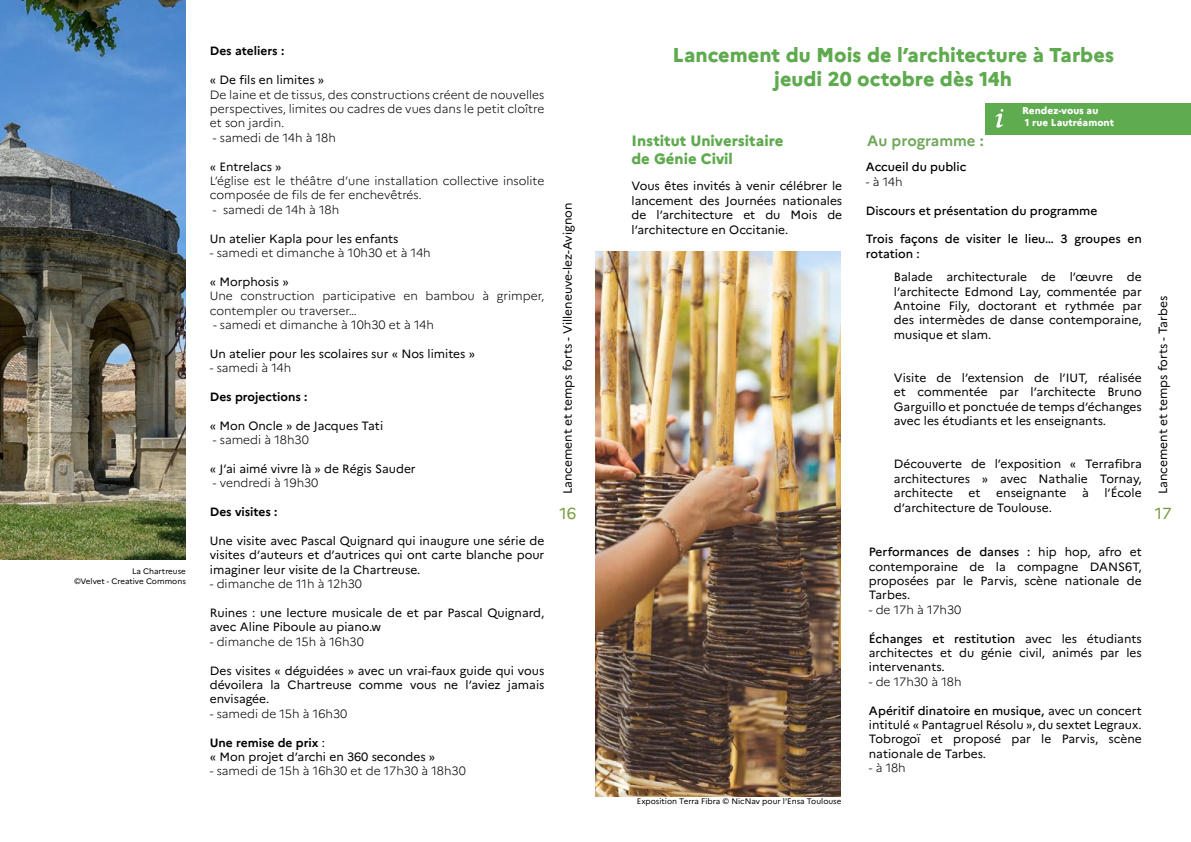
<style>
.page{position:relative;width:1191px;height:842px;background:#fff}
.page>*{position:absolute;margin:0;border:0;box-sizing:border-box;transform-origin:0 0}
.t1{font:800 20px/24px "Marianne";color:#5faa4f;text-align:center}
.t2{font:16px "Marianne";color:#779c3e}
.t3{font:800 15px/18px "Marianne";color:#5faa4f}
.t4{font:700 15px "Marianne";color:#70a85b}
.t5{font:12px/14.4px "Marianne";color:#000;text-align:justify}
.t6{font:300 12px/14.4px "Marianne";color:#000}
.t7{font:500 12px/14.4px "Marianne";color:#000}
.t8{font:700 12px "Marianne";color:#000}
.t9{font:800 10px/12px "Marianne";color:#fff}
.t10{font:8px/9.6px "Marianne";color:#000;text-align:right}
.s1{font-weight:700}
.s2{font-weight:500}
</style>
<div class="page">
<img style="left:0;top:0;width:185px;height:559px">
<img style="left:595px;top:251px;width:245px;height:546px">
<div style="left:985px;top:103px;width:206px;height:32px;background:#5fab4f"></div>
<svg style="left:995px;top:109px;width:8px;height:19px"></svg>
<p class="t10" style="left:74px;top:566px;width:113px">La Chartreuse<br>©Velvet - Creative Commons</p>
<p class="t8" style="left:210px;top:44px;width:76px">Des ateliers :</p>
<p class="t5" style="left:210px;top:73px;width:116px">« De fils en limites »</p>
<p class="t6" style="left:210px;top:86px;width:336px;text-align:justify">De laine et de tissus, des constructions créent de nouvelles perspectives, limites ou cadres de vues dans le petit cloître et son jardin.</p>
<p class="t6" style="left:213px;top:129px;width:124px">- samedi de 14h à 18h</p>
<p class="t5" style="left:210px;top:159px;width:73px">« Entrelacs »</p>
<p class="t6" style="left:210px;top:173px;width:336px">L’église est le théâtre d’une installation collective insolite composée de fils de fer enchevêtrés.</p>
<p class="t6" style="left:213px;top:201px;width:128px">- samedi de 14h à 18h</p>
<p class="t5" style="left:210px;top:231px;width:190px">Un atelier Kapla pour les enfants</p>
<p class="t6" style="left:210px;top:245px;width:222px">- samedi et dimanche à 10h30 et à 14h</p>
<p class="t5" style="left:210px;top:274px;width:80px">« Morphosis »</p>
<p class="t6" style="left:210px;top:288px;width:336px">Une construction participative en bambou à grimper, contempler ou traverser…</p>
<p class="t6" style="left:213px;top:317px;width:222px">- samedi et dimanche à 10h30 et à 14h</p>
<p class="t5" style="left:210px;top:346px;width:267px">Un atelier pour les scolaires sur « Nos limites »</p>
<p class="t6" style="left:210px;top:360px;width:83px">- samedi à 14h</p>
<p class="t8" style="left:210px;top:389px;width:99px">Des projections :</p>
<p class="t5" style="left:210px;top:418px;width:175px">« Mon Oncle » de Jacques Tati</p>
<p class="t6" style="left:213px;top:432px;width:97px">- samedi à 18h30</p>
<p class="t5" style="left:210px;top:461px;width:207px">« J’ai aimé vivre là » de Régis Sauder</p>
<p class="t6" style="left:213px;top:475px;width:107px">- vendredi à 19h30</p>
<p class="t8" style="left:210px;top:505px;width:69px">Des visites :</p>
<p class="t5" style="left:210px;top:533px;width:336px">Une visite avec Pascal Quignard qui inaugure une série de visites d’auteurs et d’autrices qui ont carte blanche pour imaginer leur visite de la Chartreuse.</p>
<p class="t6" style="left:210px;top:576px;width:154px">- dimanche de 11h à 12h30</p>
<p class="t5" style="left:210px;top:605px;width:336px">Ruines : une lecture musicale de et par Pascal Quignard, avec Aline Piboule au piano.w</p>
<p class="t6" style="left:210px;top:633px;width:156px">- dimanche de 15h à 16h30</p>
<p class="t5" style="left:210px;top:663px;width:336px">Des visites « déguidées » avec un vrai-faux guide qui vous dévoilera la Chartreuse comme vous ne l’aviez jamais envisagée.</p>
<p class="t6" style="left:210px;top:705px;width:139px">- samedi de 15h à 16h30</p>
<p class="t5" style="left:210px;top:735px;width:227px"><span class="s1">Une remise de prix</span> :<br>« Mon projet d’archi en 360 secondes »</p>
<p class="t6" style="left:210px;top:763px;width:257px">- samedi de 15h à 16h30 et de 17h30 à 18h30</p>
<p class="t5" style="left:560px;top:494px;width:293px;rotate:-90deg">Lancement et temps forts - Villeneuve-lez-Avignon</p>
<h2 class="t2" style="left:559px;top:504px;width:18px">16</h2>
<h1 class="t1" style="left:672px;top:43px;width:443px">Lancement du Mois de l’architecture à Tarbes jeudi 20 octobre dès 14h</h1>
<p class="t3" style="left:631px;top:132px;width:153px">Institut Universitaire de Génie Civil</p>
<p class="t5" style="left:631px;top:179px;width:212px">Vous êtes invités à venir célébrer le lancement des Journées nationales de l’architecture et du Mois de l’architecture en Occitanie.</p>
<p class="t10" style="left:637px;top:797px;width:206px">Exposition Terra Fibra © NicNav pour l’Ensa Toulouse</p>
<p class="t9" style="left:1022px;top:105px;width:93px">Rendez-vous au<br>1 rue Lautréamont</p>
<p class="t4" style="left:867px;top:132px;width:118px">Au programme :</p>
<p class="t7" style="left:866px;top:160px;width:102px">Accueil du public</p>
<p class="t6" style="left:866px;top:173px;width:38px">- à 14h</p>
<p class="t7" style="left:866px;top:203px;width:233px">Discours et présentation du programme</p>
<p class="t7" style="left:866px;top:232px;width:277px">Trois façons de visiter le lieu… 3 groupes en rotation :</p>
<p class="t5" style="left:894px;top:270px;width:249px">Balade architecturale de l’œuvre de l’architecte Edmond Lay, commentée par Antoine Fily, doctorant et rythmée par des intermèdes de danse contemporaine, musique et slam.</p>
<p class="t5" style="left:894px;top:370px;width:249px">Visite de l’extension de l’IUT, réalisée et commentée par l’architecte Bruno Garguillo et ponctuée de temps d’échanges avec les étudiants et les enseignants.</p>
<p class="t5" style="left:894px;top:457px;width:249px">Découverte de l’exposition « Terrafibra architectures » avec Nathalie Tornay, architecte</p>
<p class="t5" style="left:968px;top:486px;width:13px">et</p>
<p class="t5" style="left:996px;top:486px;width:72px">enseignante</p>
<p class="t5" style="left:1082px;top:486px;width:8px">à</p>
<p class="t5" style="left:1104px;top:486px;width:39px">l’École</p>
<p class="t5" style="left:894px;top:500px;width:159px">d’architecture de Toulouse.</p>
<p class="t5" style="left:869px;top:545px;width:274px"><span class="s2">Performances de danses :</span> hip hop, afro et contemporaine de la compagne DANS6T, proposées par le Parvis, scène nationale de Tarbes.</p>
<p class="t6" style="left:869px;top:601px;width:94px">- de 17h à 17h30</p>
<p class="t5" style="left:869px;top:631px;width:274px"><span class="s2">Échanges et restitution</span> avec les étudiants architectes et du génie civil, animés par les intervenants.</p>
<p class="t6" style="left:869px;top:673px;width:94px">- de 17h30 à 18h</p>
<p class="t5" style="left:869px;top:703px;width:274px"><span class="s2">Apéritif dinatoire en musique,</span> avec un concert intitulé « Pantagruel Résolu », du sextet Legraux.<br>Tobrogoï et proposé par le Parvis, scène nationale de Tarbes.</p>
<p class="t6" style="left:869px;top:760px;width:38px">- à 18h</p>
<p class="t5" style="left:1155px;top:494px;width:200px;rotate:-90deg">Lancement et temps forts - Tarbes</p>
<h2 class="t2" style="left:1155px;top:504px;width:18px">17</h2>
</div>
